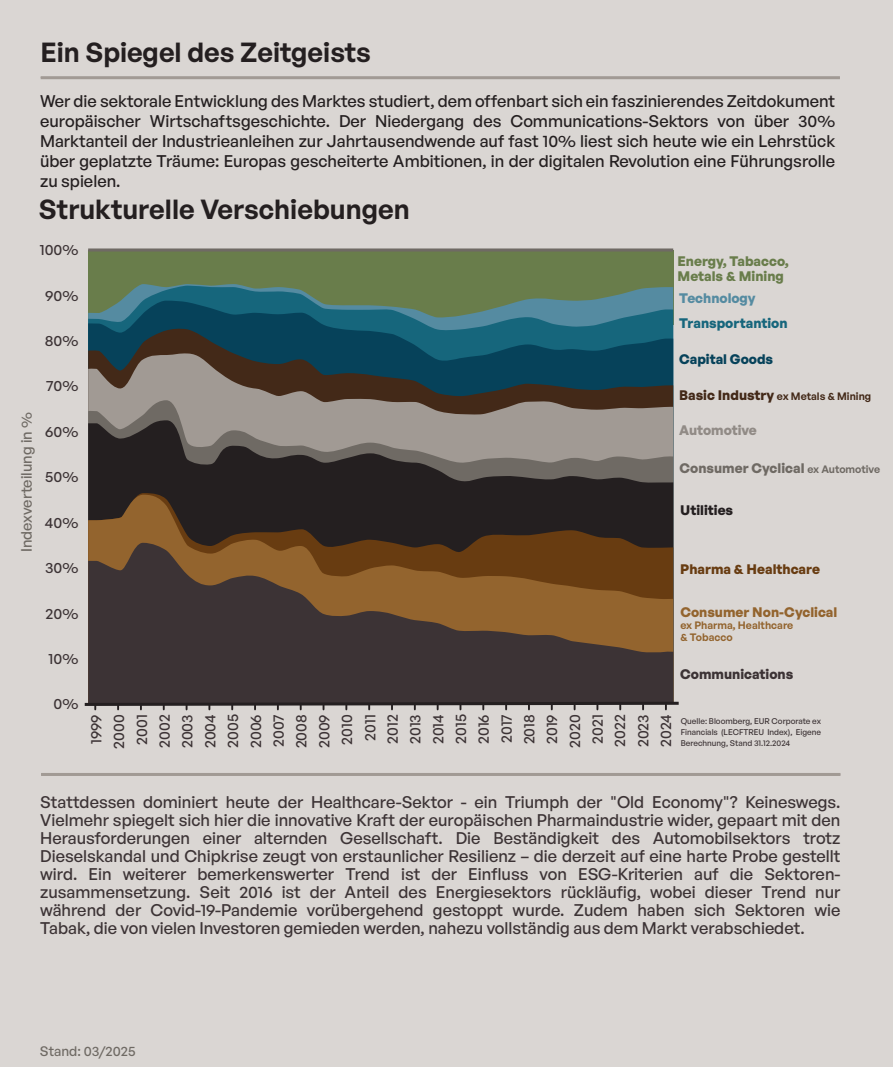
<style>
.page{position:relative;width:893px;height:1067px;background:#fff}
.page>*{position:absolute;margin:0;border:0;box-sizing:border-box;transform-origin:0 0}
.t1{font:600 27px "General Sans";color:#241f20}
.t2{font:500 16.5px/18px "General Sans";color:#3c3335;text-align:justify}
.t3{font:500 16.5px/19.8px "General Sans";color:#241f20;text-align:justify}
.t4{font:500 15px/22.8px "General Sans";color:#3c3335;text-align:center}
.t5{font:500 14.7px "General Sans";color:#3c3335}
.t6{font:500 14.7px "General Sans";color:#6f6a64}
.t7{font:700 13.5px/15px "General Sans";color:#697d4b}
.t8{font:700 13.5px "General Sans";color:#6f6a64}
.t9{font:700 13.5px "General Sans";color:#93642e}
.t10{font:700 13.5px "General Sans";color:#683c11}
.t11{font:700 13.5px "General Sans";color:#16667c}
.t12{font:700 13.5px "General Sans";color:#3c3335}
.t13{font:500 13.5px "General Sans";color:#6f6a64}
.t14{font:700 13.5px "General Sans";color:#06425a}
.t15{font:700 13.5px "General Sans";color:#558ba1}
.t16{font:700 13.5px "General Sans";color:#918b86}
.t17{font:700 13.5px "General Sans";color:#241f20}
.t18{font:600 10.5px "General Sans";color:#432918}
.t19{font:600 10.5px/12px "General Sans";color:#93642e}
.t20{font:500 8.1px/10.8px "General Sans";color:#3c3335;text-align:justify}
.s1{font-weight:700;font-size:13.5px}
.s2{font-weight:600;font-size:10.5px}
</style>
<div class="page">
<div style="left:0;top:0;width:893px;height:1066px;background:#dad6d3"></div>
<hr style="left:41px;top:76px;width:799px;height:3px;background:#a19a94">
<hr style="left:41px;top:772px;width:799px;height:3px;background:#a19a94">
<div style="left:88px;top:250px;width:585px;height:74px;background:#697d4b"></div>
<svg style="left:121px;top:285px;width:552px;height:15px"></svg>
<svg style="left:88px;top:300px;width:585px;height:28px;background:#326d7a"></svg>
<svg style="left:88px;top:328px;width:585px;height:25px;background:#124d60"></svg>
<svg style="left:88px;top:353px;width:585px;height:47px;background:#3a4b4f"></svg>
<svg style="left:88px;top:400px;width:585px;height:20px;background:#8c827a"></svg>
<svg style="left:88px;top:420px;width:585px;height:73px;background:#605b58"></svg>
<svg style="left:88px;top:494px;width:585px;height:48px;background:#352820"></svg>
<svg style="left:88px;top:542px;width:585px;height:158px;background:#59412d"></svg>
<svg style="left:84px;top:700px;width:595px;height:9px"></svg>
<hr style="left:88px;top:248px;width:585px;height:3px;background:#6f6a64">
<h1 class="t1" style="left:40px;top:35px;width:332px">Ein Spiegel des Zeitgeists</h1>
<p class="t3" style="left:40px;top:91px;width:797px">Wer die sektorale Entwicklung des Marktes studiert, dem offenbart sich ein faszinierendes Zeitdokument europäischer Wirtschaftsgeschichte. Der Niedergang des Communications-Sektors von über 30% Marktanteil der Industrieanleihen zur Jahrtausendwende auf fast 10% liest sich heute wie ein Lehrstück über geplatzte Träume: Europas gescheiterte Ambitionen, in der digitalen Revolution eine Führungsrolle zu spielen.</p>
<h1 class="t1" style="left:39px;top:192px;width:372px">Strukturelle Verschiebungen</h1>
<p class="t5" style="left:40px;top:240px;width:40px">100%</p>
<p class="t5" style="left:45px;top:286px;width:35px">90%</p>
<p class="t5" style="left:45px;top:331px;width:35px">80%</p>
<p class="t5" style="left:46px;top:377px;width:34px">70%</p>
<p class="t6" style="left:17px;top:552px;width:141px;rotate:-90deg">Indexverteilung in %</p>
<p class="t5" style="left:45px;top:422px;width:35px">60%</p>
<p class="t5" style="left:45px;top:467px;width:35px">50%</p>
<p class="t5" style="left:45px;top:513px;width:35px">40%</p>
<p class="t5" style="left:45px;top:558px;width:35px">30%</p>
<p class="t5" style="left:46px;top:604px;width:34px">20%</p>
<p class="t5" style="left:49px;top:649px;width:31px">10%</p>
<p class="t5" style="left:54px;top:694px;width:26px">0%</p>
<p class="t7" style="left:678px;top:253px;width:113px">Energy, Tabacco,<br>Metals &amp; Mining</p>
<p class="t15" style="left:679px;top:289px;width:78px">Technology</p>
<p class="t11" style="left:679px;top:314px;width:110px">Transportantion</p>
<p class="t14" style="left:679px;top:350px;width:96px">Capital Goods</p>
<p class="t18" style="left:679px;top:389px;width:193px"><span class="s1">Basic Industry</span> ex Metals &amp; Mining</p>
<p class="t16" style="left:679px;top:421px;width:79px">Automotive</p>
<p class="t8" style="left:679px;top:460px;width:202px">Consumer Cyclical <span class="s2">ex Automotive</span></p>
<p class="t17" style="left:680px;top:501px;width:55px">Utilities</p>
<p class="t10" style="left:680px;top:560px;width:141px">Pharma &amp; Healthcare</p>
<p class="t9" style="left:680px;top:603px;width:158px">Consumer Non-Cyclical</p>
<p class="t19" style="left:680px;top:618px;width:115px">ex Pharma, Healthcare &amp; Tobacco</p>
<p class="t12" style="left:680px;top:665px;width:115px">Communications</p>
<p class="t4" style="left:84px;top:748px;width:36px;rotate:-90deg">1999<br>2000<br>2001<br>2002<br>2003<br>2004<br>2005<br>2006<br>2007<br>2008<br>2009<br>2010</p>
<p class="t4" style="left:381px;top:747px;width:35px;rotate:-90deg">2012<br>2013<br>2014<br>2015<br>2016<br>2017<br>2018<br>2019<br>2020<br>2021</p>
<p class="t4" style="left:631px;top:747px;width:34px;text-align:left;rotate:-90deg">2023<br>2024</p>
<p class="t4" style="left:358px;top:740px;width:28px;rotate:-90deg">2011</p>
<p class="t4" style="left:608px;top:746px;width:34px;rotate:-90deg">2022</p>
<p class="t20" style="left:681px;top:715px;width:142px">Quelle: Bloomberg, EUR Corporate ex Financials (LECFTREU Index), Eigene Berechnung, Stand 31.12.2024</p>
<p class="t2" style="left:40px;top:792px;width:802px">Stattdessen dominiert heute der Healthcare-Sektor - ein Triumph der "Old Economy"? Keineswegs.<br>Vielmehr spiegelt sich hier die innovative Kraft der europäischen Pharmaindustrie wider, gepaart mit den Herausforderungen einer alternden Gesellschaft. Die Beständigkeit des Automobilsektors trotz Dieselskandal und Chipkrise zeugt von erstaunlicher Resilienz – die derzeit auf eine harte Probe gestellt wird. Ein weiterer bemerkenswerter Trend ist der Einfluss von ESG-Kriterien auf die Sektoren&shy;zusammensetzung. Seit 2016 ist der Anteil des Energiesektors rückläufig, wobei dieser Trend nur während der Covid-19-Pandemie vorübergehend gestoppt wurde. Zudem haben sich Sektoren wie Tabak, die von vielen Investoren gemieden werden, nahezu vollständig aus dem Markt verabschiedet.</p>
<p class="t13" style="left:40px;top:1042px;width:97px">Stand: 03/2025</p>
</div>
